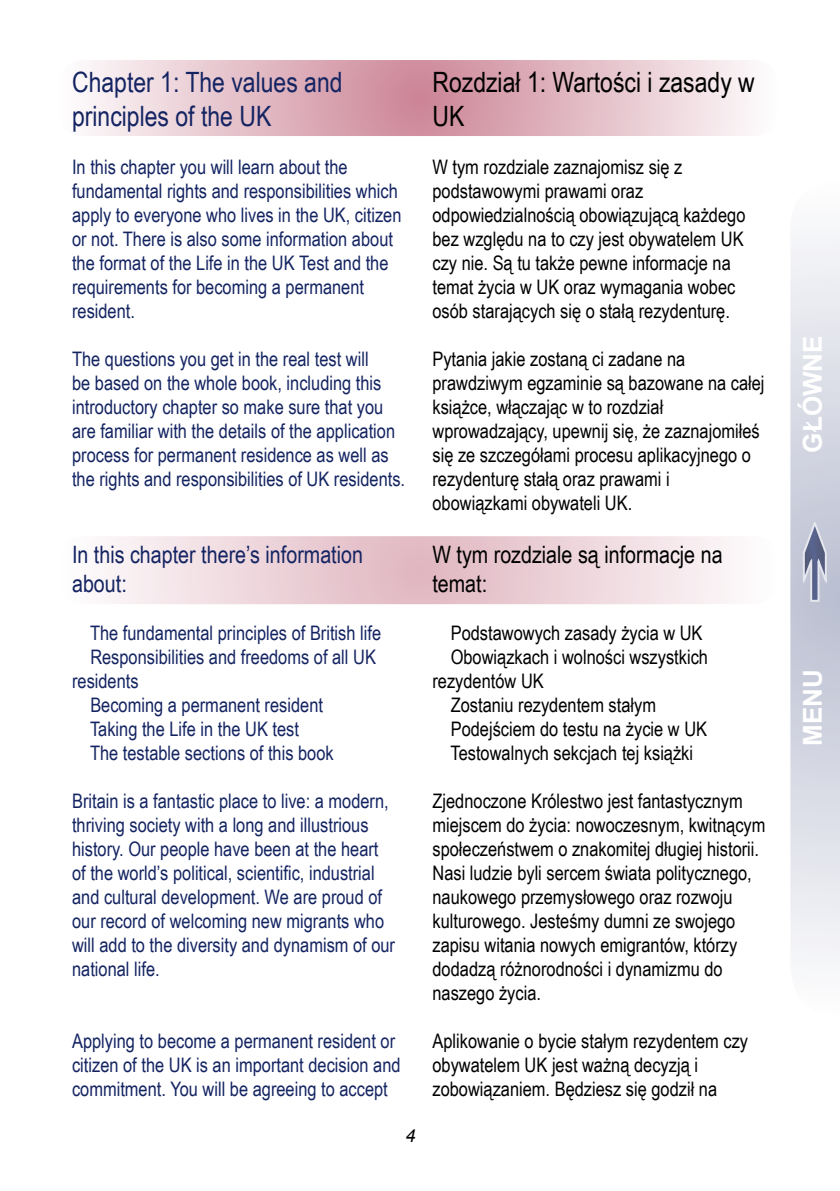
<style>
.page{position:relative;width:840px;height:1191px;background:#fff}
.page>*{position:absolute;margin:0;border:0;box-sizing:border-box;transform-origin:0 0}
.t1{font:28px/33.6px "Arial Narrow";color:#142462}
.t2{font:28px/33.6px "Arial Narrow";color:#000}
.t3{font:700 26px "Arial";color:#fff}
.t4{font:24px/28.8px "Arial Narrow";color:#142462}
.t5{font:24px/28.8px "Arial Narrow";color:#000}
.t6{font:20px/24px "Arial Narrow";color:#142462}
.t7{font:20px/24px "Arial Narrow";color:#000}
.t8{font:italic 18px "Arial";color:#000}
</style>
<div class="page">
<svg style="left:790px;top:235px;width:49px;height:727px;background:#dcdee7"></svg>
<div style="left:789px;top:505px;width:48px;height:113px;background:#c3c7d6"></div>
<svg style="left:803px;top:522px;width:24px;height:80px"></svg>
<svg style="left:58px;top:536px;width:720px;height:68px"></svg>
<svg style="left:58px;top:60px;width:720px;height:76px;background:#e4c1c9"></svg>
<h1 class="t1" style="left:72px;top:65px;width:272px">Chapter 1: The values and principles of the UK</h1>
<p class="t6" style="left:72px;top:154px;width:331px">In this chapter you will learn about the fundamental rights and responsibilities which apply to everyone who lives in the UK, citizen or not. There is also some information about the format of the Life in the UK Test and the requirements for becoming a permanent resident.</p>
<p class="t6" style="left:72px;top:346px;width:334px">The questions you get in the real test will<br>be based on the whole book, including this introductory chapter so make sure that you are familiar with the details of the application process for permanent residence as well as the rights and responsibilities of UK residents.</p>
<p class="t4" style="left:72px;top:539px;width:292px">In this chapter there’s information about:</p>
<p class="t6" style="left:90px;top:620px;width:292px">The fundamental principles of British life</p>
<p class="t6" style="left:90px;top:644px;width:287px">Responsibilities and freedoms of all UK</p>
<p class="t6" style="left:72px;top:668px;width:68px">residents</p>
<p class="t6" style="left:90px;top:692px;width:234px">Becoming a permanent resident</p>
<p class="t6" style="left:90px;top:716px;width:210px">Taking the Life in the UK test</p>
<p class="t6" style="left:90px;top:740px;width:245px">The testable sections of this book</p>
<p class="t6" style="left:72px;top:788px;width:324px">Britain is a fantastic place to live: a modern, thriving society with a long and illustrious history. Our people have been at the heart of the world’s political, scientific, industrial and cultural development. We are proud of our record of welcoming new migrants who will add to the diversity and dynamism of our national life.</p>
<p class="t6" style="left:72px;top:1028px;width:330px">Applying to become a permanent resident or citizen of the UK is an important decision and commitment. You will be agreeing to accept</p>
<p class="t8" style="left:405px;top:1123px;width:12px">4</p>
<h1 class="t2" style="left:432px;top:65px;width:323px">Rozdział 1: Wartości i zasady w<br>UK</h1>
<p class="t7" style="left:432px;top:154px;width:314px">W tym rozdziale zaznajomisz się z podstawowymi prawami oraz odpowiedzialnością obowiązującą każdego bez względu na to czy jest obywatelem UK czy nie. Są tu także pewne informacje na temat życia w UK oraz wymagania wobec osób starających się o stałą rezydenturę.</p>
<p class="t7" style="left:432px;top:346px;width:333px">Pytania jakie zostaną ci zadane na prawdziwym egzaminie są bazowane na całej książce, włączając w to rozdział wprowadzający, upewnij się, że zaznajomiłeś się ze szczegółami procesu aplikacyjnego o rezydenturę stałą oraz prawami i obowiązkami obywateli UK.</p>
<p class="t5" style="left:432px;top:539px;width:291px">W tym rozdziale są informacje na temat:</p>
<p class="t7" style="left:450px;top:620px;width:253px">Podstawowych zasady życia w UK</p>
<p class="t7" style="left:450px;top:644px;width:259px">Obowiązkach i wolności wszystkich</p>
<p class="t7" style="left:432px;top:668px;width:113px">rezydentów UK</p>
<p class="t7" style="left:450px;top:692px;width:207px">Zostaniu rezydentem stałym</p>
<p class="t7" style="left:450px;top:716px;width:258px">Podejściem do testu na życie w UK</p>
<p class="t7" style="left:450px;top:740px;width:244px">Testowalnych sekcjach tej książki</p>
<p class="t7" style="left:432px;top:788px;width:334px">Zjednoczone Królestwo jest fantastycznym miejscem do życia: nowoczesnym, kwitnącym społeczeństwem o znakomitej długiej historii.<br>Nasi ludzie byli sercem świata politycznego, naukowego przemysłowego oraz rozwoju kulturowego. Jesteśmy dumni ze swojego zapisu witania nowych emigrantów, którzy dodadzą różnorodności i dynamizmu do naszego życia.</p>
<p class="t7" style="left:432px;top:1028px;width:317px">Aplikowanie o bycie stałym rezydentem czy obywatelem UK jest ważną decyzją i zobowiązaniem. Będziesz się godził na</p>
<h2 class="t3" style="left:793px;top:452px;width:119px;rotate:-90deg">GŁÓWNE</h2>
<h2 class="t3" style="left:793px;top:746px;width:78px;rotate:-90deg">MENU</h2>
</div>
